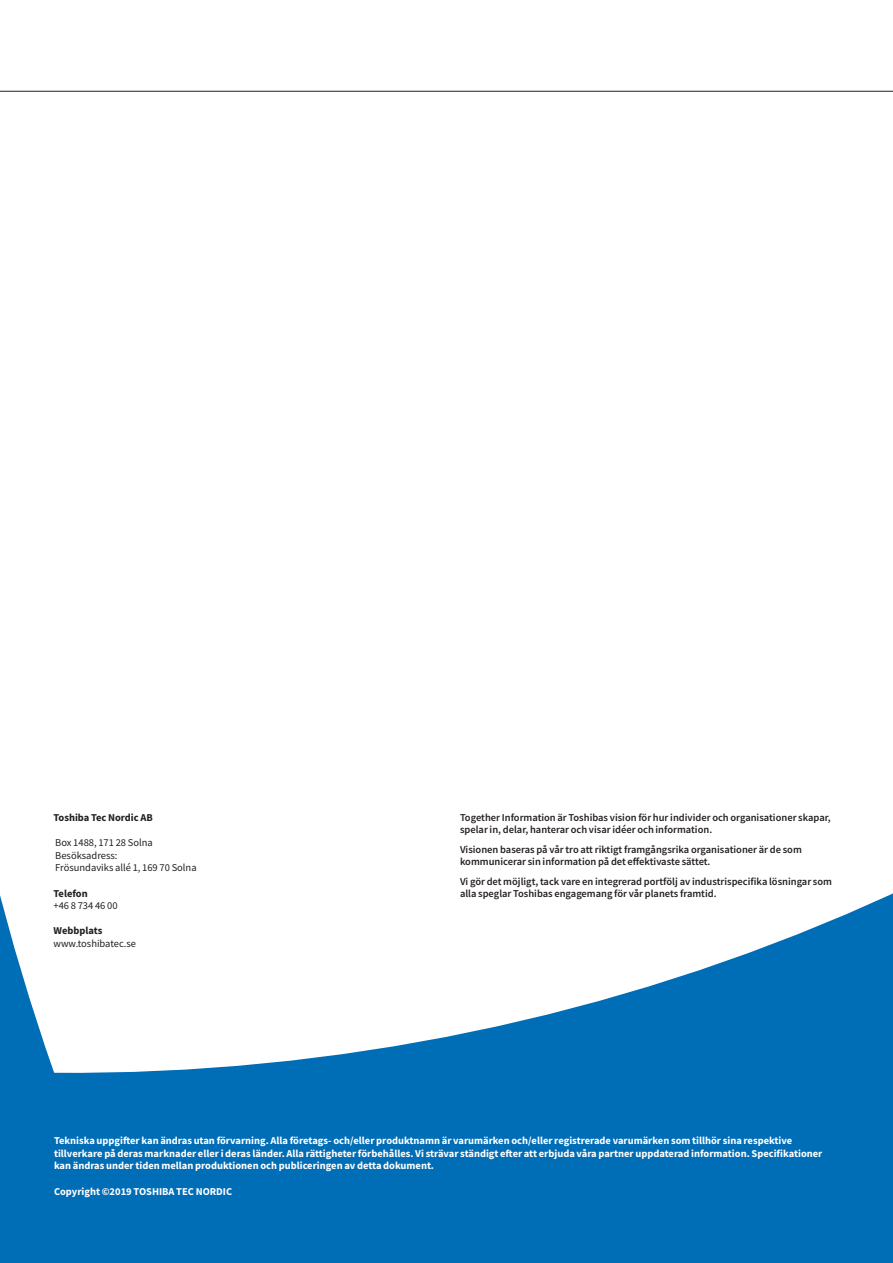
<style>
.page{position:relative;width:893px;height:1263px;background:#006db7}
.page>*{position:absolute;margin:0;border:0;box-sizing:border-box;transform-origin:0 0}
.Legal{font:700 10.5px/12.8px "Toshiba Sans";color:#fff}
.TGCS_and_TTEC_messag{font:500 10.5px/12.6px "Toshiba Sans";color:#231f20}
.Contact_details_text{font:10.5px "Toshiba Sans";color:#231f20}
.Main_text_BLACK{font:700 10.5px "Toshiba Sans";color:#231f20}
.Contact_details_head{font:700 10.5px "Toshiba Sans";color:#231f20}
</style>
<div class="page">
<div style="left:0;top:0;width:893px;height:1073px;background:#fff"></div>
<hr style="left:0;top:91px;width:893px;height:1px;background:#231f20">
<p class="Main_text_BLACK" style="left:54px;top:810px;width:101px">Toshiba Tec Nordic AB</p>
<p class="Contact_details_text" style="left:55px;top:836px;width:99px">Box 1488, 171 28 Solna</p>
<p class="Contact_details_text" style="left:55px;top:848px;width:64px">Besöksadress:</p>
<p class="Contact_details_text" style="left:55px;top:861px;width:143px">Frösundaviks allé 1, 169 70 Solna</p>
<p class="Contact_details_head" style="left:54px;top:886px;width:36px">Telefon</p>
<p class="Contact_details_text" style="left:54px;top:899px;width:66px">+46 8 734 46 00</p>
<p class="Contact_details_head" style="left:54px;top:924px;width:50px">Webbplats</p>
<p class="Contact_details_text" style="left:54px;top:937px;width:84px">www.toshibatec.se</p>
<p class="TGCS_and_TTEC_messag" style="left:460px;top:811px;width:372px">Together Information är Toshibas vision för hur individer och organisationer skapar, spelar in, delar, hanterar och visar idéer och information.</p>
<p class="TGCS_and_TTEC_messag" style="left:460px;top:843px;width:343px">Visionen baseras på vår tro att riktigt framgångsrika organisationer är de som kommunicerar sin information på det effektivaste sättet.</p>
<p class="TGCS_and_TTEC_messag" style="left:460px;top:875px;width:374px">Vi gör det möjligt, tack vare en integrerad portfölj av industrispecifika lösningar som alla speglar Toshibas engagemang för vår planets framtid.</p>
<p class="Legal" style="left:54px;top:1134px;width:770px">Tekniska uppgifter kan ändras utan förvarning. Alla företags- och/eller produktnamn är varumärken och/eller registrerade varumärken som tillhör sina respektive tillverkare på deras marknader eller i deras länder. Alla rättigheter förbehålles. Vi strävar ständigt efter att erbjuda våra partner uppdaterad information. Specifikationer kan ändras under tiden mellan produktionen och publiceringen av detta dokument.</p>
<p class="Legal" style="left:54px;top:1185px;width:180px">Copyright ©2019 TOSHIBA TEC NORDIC</p>
</div>
